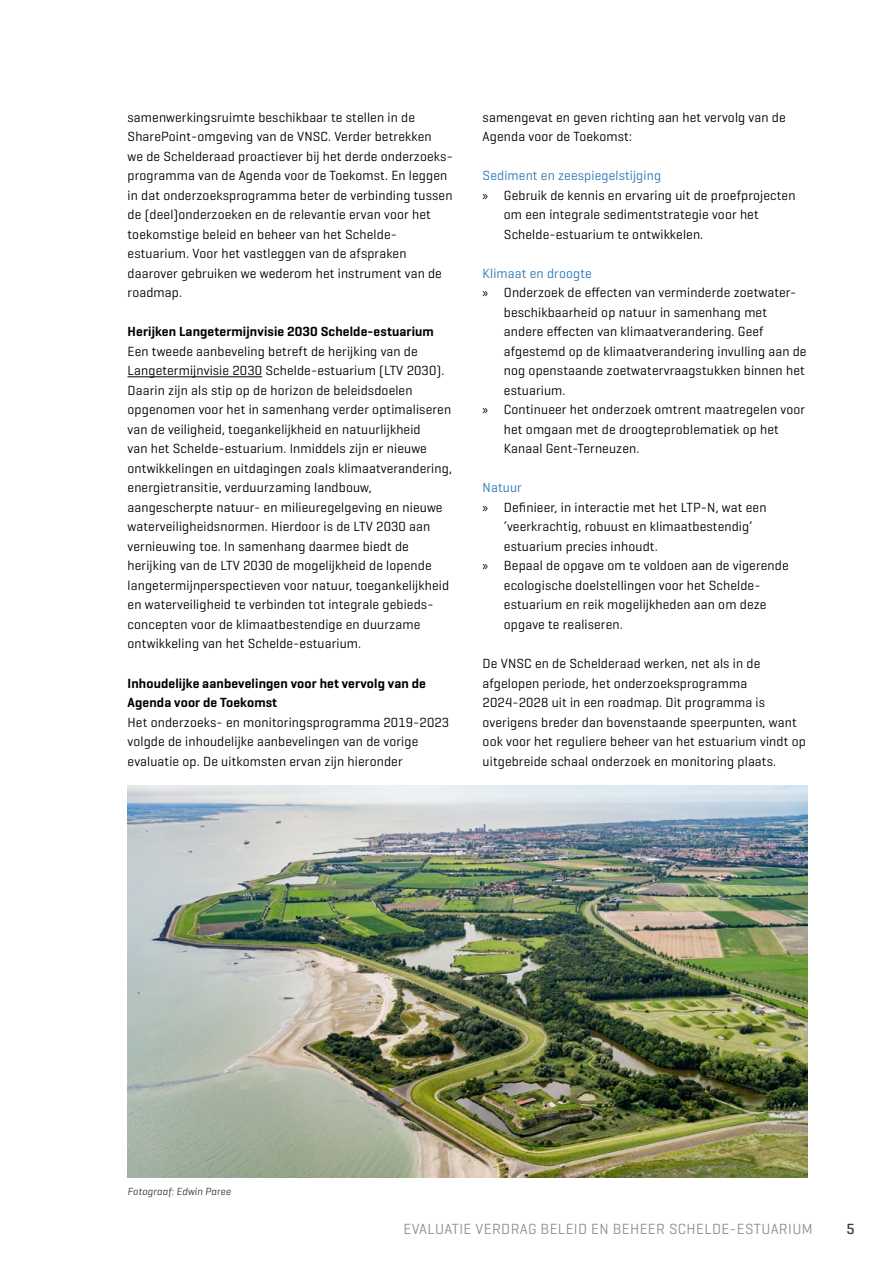
<style>
.page{position:relative;width:893px;height:1263px;background:#fff}
.page>*{position:absolute;margin:0;border:0;box-sizing:border-box;transform-origin:0 0}
.t1{font:15px "Geogrotesque";letter-spacing:.025em;color:#949290}
.t2{font:500 15px "Geogrotesque";color:#3d3732}
.P_-_Broodtekst{font:13.5px/19.5px "Geogrotesque";letter-spacing:.01em;color:#000}
.H3_-_Tussenkop_niveau_2{font:600 13.5px/19.5px "Geogrotesque";letter-spacing:.01em;color:#000}
.H4_-_Tussenkop_niveau_3{font:13.5px "Geogrotesque";letter-spacing:.01em;color:#2d78b7}
.t3{font:italic 10.5px "Geogrotesque";letter-spacing:.01em;color:#3d3732}
.s1{font-family:"Myriad Pro"}
</style>
<div class="page">
<img style="left:128px;top:785px;width:680px;height:393px">
<hr style="left:128px;top:376px;width:134px;height:1px;background:#000">
<p class="P_-_Broodtekst" style="left:128px;top:107px;width:327px">samenwerkingsruimte beschikbaar te stellen in de SharePoint-omgeving van de VNSC. Verder betrekken<br>we de Schelderaad proactiever bij het derde onderzoeks&shy;programma van de Agenda voor de Toekomst. En leggen in dat onderzoeksprogramma beter de verbinding tussen de (deel)onderzoeken en de relevantie ervan voor het toekomstige beleid en beheer van het Schelde&shy;estuarium. Voor het vastleggen van de afspraken daarover gebruiken we wederom het instrument van de roadmap.</p>
<h3 class="H3_-_Tussenkop_niveau_2" style="left:128px;top:322px;width:308px">Herijken Langetermijnvisie 2030 Schelde-estuarium</h3>
<p class="P_-_Broodtekst" style="left:128px;top:341px;width:326px">Een tweede aanbeveling betreft de herijking van de Langetermijnvisie 2030 Schelde-estuarium (LTV 2030).<br>Daarin zijn als stip op de horizon de beleidsdoelen opgenomen voor het in samenhang verder optimaliseren van de veiligheid, toegankelijkheid en natuurlijkheid<br>van het Schelde-estuarium. Inmiddels zijn er nieuwe ontwikkelingen en uitdagingen zoals klimaatverandering, energietransitie, verduurzaming landbouw, aangescherpte natuur- en milieuregelgeving en nieuwe waterveiligheidsnormen. Hierdoor is de LTV 2030 aan vernieuwing toe. In samenhang daarmee biedt de herijking van de LTV 2030 de mogelijkheid de lopende langetermijnperspectieven voor natuur, toegankelijkheid en waterveiligheid te verbinden tot integrale gebieds&shy;concepten voor de klimaatbestendige en duurzame ontwikkeling van het Schelde-estuarium.</p>
<h3 class="H3_-_Tussenkop_niveau_2" style="left:128px;top:673px;width:300px">Inhoudelijke aanbevelingen voor het vervolg van de<br>Agenda voor de Toekomst</h3>
<p class="P_-_Broodtekst" style="left:128px;top:712px;width:323px">Het onderzoeks- en monitoringsprogramma 2019-2023 volgde de inhoudelijke aanbevelingen van de vorige evaluatie op. De uitkomsten ervan zijn hieronder</p>
<p class="P_-_Broodtekst" style="left:483px;top:107px;width:305px">samengevat en geven richting aan het vervolg van de<br>Agenda voor de Toekomst:</p>
<h4 class="H4_-_Tussenkop_niveau_3" style="left:483px;top:167px;width:180px">Sediment en zeespiegelstijging</h4>
<p class="P_-_Broodtekst" style="left:504px;top:185px;width:293px;text-indent:-21px"><span class="s1">»</span> Gebruik de kennis en ervaring uit de proefprojecten om een integrale sedimentstrategie voor het<br>Schelde-estuarium te ontwikkelen.</p>
<h4 class="H4_-_Tussenkop_niveau_3" style="left:483px;top:265px;width:111px">Klimaat en droogte</h4>
<p class="P_-_Broodtekst" style="left:504px;top:283px;width:304px;text-indent:-21px"><span class="s1">»</span> Onderzoek de effecten van verminderde zoetwater&shy;beschikbaarheid op natuur in samenhang met andere effecten van klimaatverandering. Geef afgestemd op de klimaatverandering invulling aan de nog openstaande zoetwatervraagstukken binnen het estuarium.</p>
<p class="P_-_Broodtekst" style="left:504px;top:400px;width:303px;text-indent:-21px"><span class="s1">»</span> Continueer het onderzoek omtrent maatregelen voor het omgaan met de droogteproblematiek op het<br>Kanaal Gent-Terneuzen.</p>
<h4 class="H4_-_Tussenkop_niveau_3" style="left:483px;top:479px;width:41px">Natuur</h4>
<p class="P_-_Broodtekst" style="left:504px;top:497px;width:264px;text-indent:-21px"><span class="s1">»</span> Definieer, in interactie met het LTP-N, wat een ‘veerkrachtig, robuust en klimaatbestendig’ estuarium precies inhoudt.</p>
<p class="P_-_Broodtekst" style="left:504px;top:556px;width:286px;text-indent:-21px"><span class="s1">»</span> Bepaal de opgave om te voldoen aan de vigerende ecologische doelstellingen voor het Schelde&shy;estuarium en reik mogelijkheden aan om deze opgave te realiseren.</p>
<p class="P_-_Broodtekst" style="left:483px;top:653px;width:325px">De VNSC en de Schelderaad werken, net als in de afgelopen periode, het onderzoeksprogramma 2024-2028 uit in een roadmap. Dit programma is overigens breder dan bovenstaande speerpunten, want ook voor het reguliere beheer van het estuarium vindt op uitgebreide schaal onderzoek en monitoring plaats.</p>
<p class="t3" style="left:128px;top:1184px;width:105px">Fotograaf: Edwin Paree</p>
<p class="t1" style="left:403px;top:1219px;width:411px">EVALUATIE VERDRAG BELEID EN BEHEER SCHELDE-ESTUARIUM</p>
<p class="t2" style="left:847px;top:1219px;width:10px">5</p>
</div>
